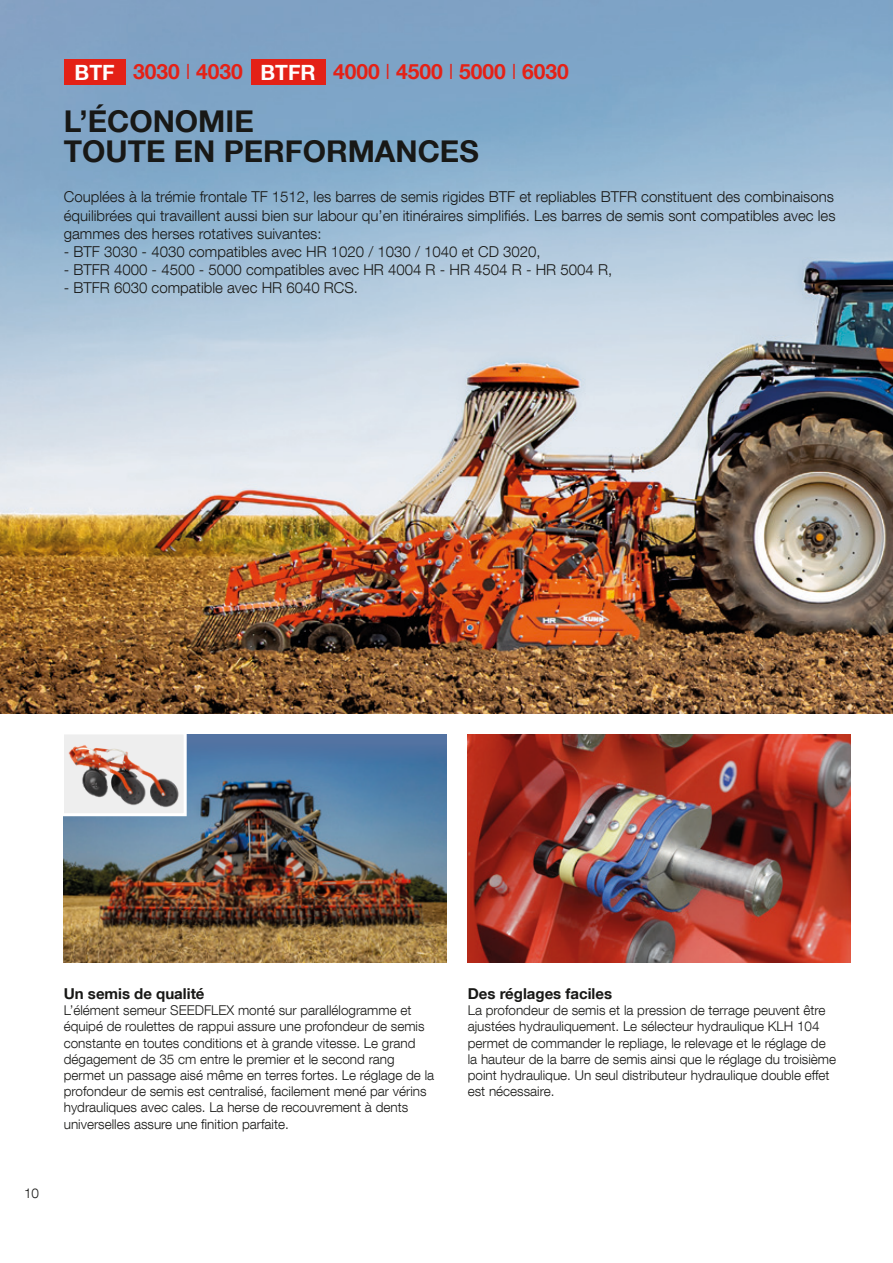
<style>
.page{position:relative;width:893px;height:1263px;background:#fff}
.page>*{position:absolute;margin:0;border:0;box-sizing:border-box;transform-origin:0 0}
.t1{font:700 30px/30px "Helvetica Neue LT Com";color:#181816}
.t2{font:700 21px "Helvetica Neue LT Com";color:#e42116}
.t3{font:300 15px/18px "Helvetica Neue LT Com";color:#181816;text-align:justify}
.t4{font:700 15px "Helvetica Neue LT Com";color:#181816}
.t5{font:300 13.5px/16.2px "Helvetica Neue LT Com";color:#181816}
.s1{color:#fff}
.s2{font-weight:300}
</style>
<div class="page">
<img style="left:0;top:0;width:893px;height:713px">
<img style="left:468px;top:734px;width:382px;height:229px">
<div style="left:64px;top:734px;width:382px;height:229px;background:#5373a2"></div>
<img style="left:64px;top:751px;width:382px;height:212px">
<div style="left:64px;top:60px;width:62px;height:25px;background:#e42116"></div>
<div style="left:251px;top:60px;width:74px;height:25px;background:#e42116"></div>
<div style="left:62px;top:733px;width:123px;height:82px;background:#eee"></div>
<img style="left:68px;top:745px;width:111px;height:63px">
<div style="left:61px;top:731px;width:126px;height:85px;border:3px solid #fff"></div>
<h2 class="t2" style="left:75px;top:59px;width:496px"><span class="s1">BTF</span> 3030 <span class="s2">I</span> 4030 <span class="s1">BTFR</span> 4000 <span class="s2">I</span> 4500 <span class="s2">I</span> 5000 <span class="s2">I</span> 6030</h2>
<h1 class="t1" style="left:64px;top:105px;width:417px">L’ÉCONOMIE<br>TOUTE EN PERFORMANCES</h1>
<p class="t3" style="left:64px;top:188px;width:773px">Couplées à la trémie frontale TF 1512, les barres de semis rigides BTF et repliables BTFR constituent des combinaisons équilibrées qui travaillent aussi bien sur labour qu’en itinéraires simplifiés. Les barres de semis sont compatibles avec les gammes des herses rotatives suivantes:</p>
<p class="t3" style="left:64px;top:242px;width:478px">- BTF 3030 - 4030 compatibles avec HR 1020 / 1030 / 1040 et CD 3020,</p>
<p class="t3" style="left:64px;top:260px;width:550px">- BTFR 4000 - 4500 - 5000 compatibles avec HR 4004 R - HR 4504 R - HR 5004 R,</p>
<p class="t3" style="left:64px;top:278px;width:296px">- BTFR 6030 compatible avec HR 6040 RCS.</p>
<p class="t5" style="left:24px;top:1185px;width:16px">10</p>
<p class="t4" style="left:64px;top:984px;width:142px">Un semis de qualité</p>
<p class="t5" style="left:64px;top:1002px;width:372px">L’élément semeur SEEDFLEX monté sur parallélogramme et équipé de roulettes de rappui assure une profondeur de semis constante en toutes conditions et à grande vitesse. Le grand dégagement de 35 cm entre le premier et le second rang permet un passage aisé même en terres fortes. Le réglage de la profondeur de semis est centralisé, facilement mené par vérins hydrauliques avec cales. La herse de recouvrement à dents universelles assure une finition parfaite.</p>
<p class="t4" style="left:468px;top:984px;width:146px">Des réglages faciles</p>
<p class="t5" style="left:468px;top:1002px;width:370px">La profondeur de semis et la pression de terrage peuvent être ajustées hydrauliquement. Le sélecteur hydraulique KLH 104 permet de commander le repliage, le relevage et le réglage de la hauteur de la barre de semis ainsi que le réglage du troisième point hydraulique. Un seul distributeur hydraulique double effet est nécessaire.</p>
</div>
